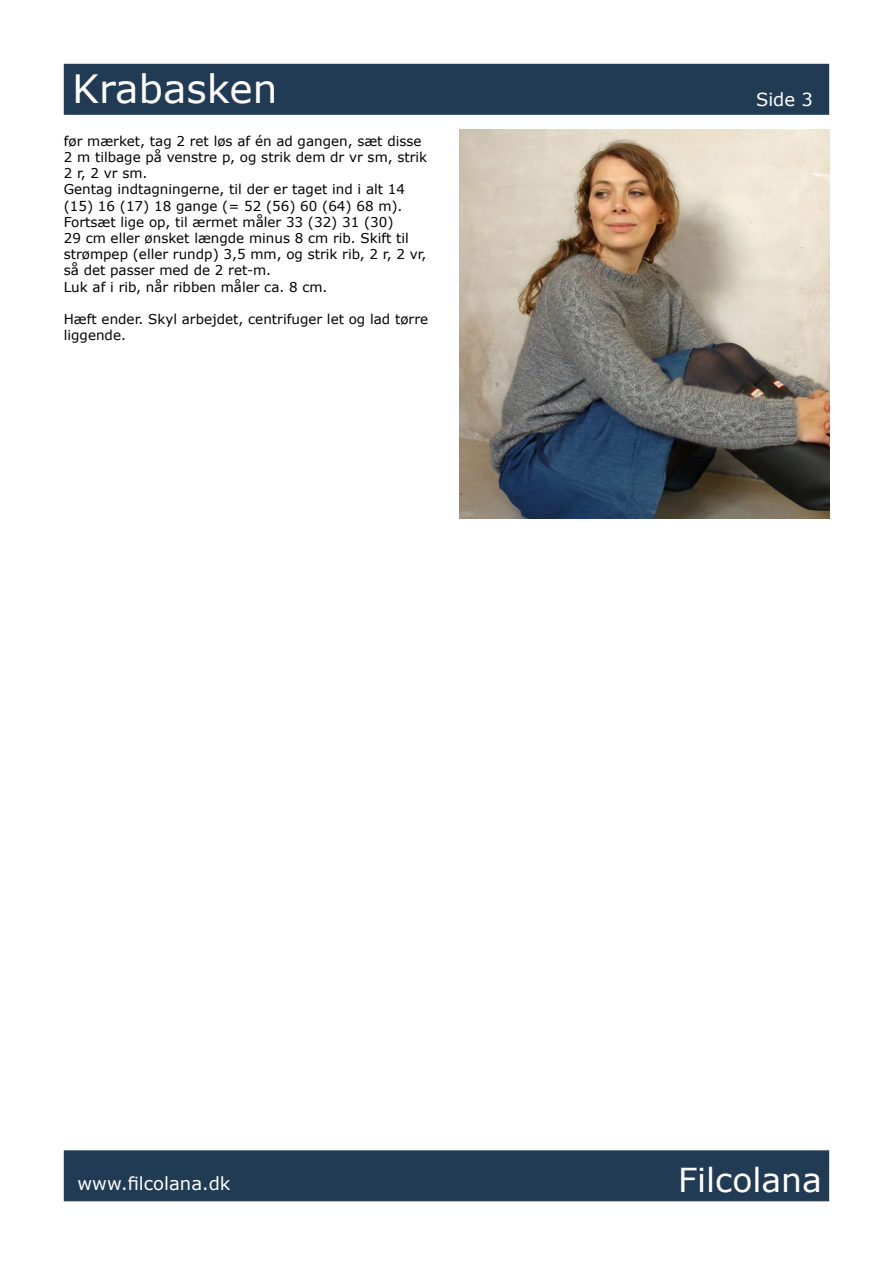
<style>
.page{position:relative;width:893px;height:1263px;background:#fff}
.page>*{position:absolute;margin:0;border:0;box-sizing:border-box;transform-origin:0 0}
.t1{font:39px "Verdana";color:#fff}
.t2{font:33px "Verdana";color:#fff}
.t3{font:18px "Verdana";color:#fff}
.t4{font:13.5px/16.2px "Verdana";color:#000}
</style>
<div class="page">
<div style="left:64px;top:64px;width:765px;height:51px;background:#223b54;border:2px solid #243c54"></div>
<div style="left:64px;top:1150px;width:765px;height:51px;background:#223b54;border:2px solid #243c54"></div>
<img style="left:459px;top:130px;width:370px;height:388px">
<h1 class="t1" style="left:72px;top:62px;width:207px">Krabasken</h1>
<p class="t4" style="left:64px;top:133px;width:365px">før mærket, tag 2 ret løs af én ad gangen, sæt disse 2 m tilbage på venstre p, og strik dem dr vr sm, strik 2 r, 2 vr sm.<br>Gentag indtagningerne, til der er taget ind i alt 14 (15) 16 (17) 18 gange (= 52 (56) 60 (64) 68 m).<br>Fortsæt lige op, til ærmet måler 33 (32) 31 (30)<br>29 cm eller ønsket længde minus 8 cm rib. Skift til strømpep (eller rundp) 3,5 mm, og strik rib, 2 r, 2 vr, så det passer med de 2 ret-m.<br>Luk af i rib, når ribben måler ca. 8 cm.</p>
<p class="t4" style="left:64px;top:311px;width:366px">Hæft ender. Skyl arbejdet, centrifuger let og lad tørre liggende.</p>
<h3 class="t3" style="left:756px;top:87px;width:58px">Side 3</h3>
<h3 class="t3" style="left:78px;top:1171px;width:154px">www.filcolana.dk</h3>
<h2 class="t2" style="left:678px;top:1157px;width:145px">Filcolana</h2>
</div>
